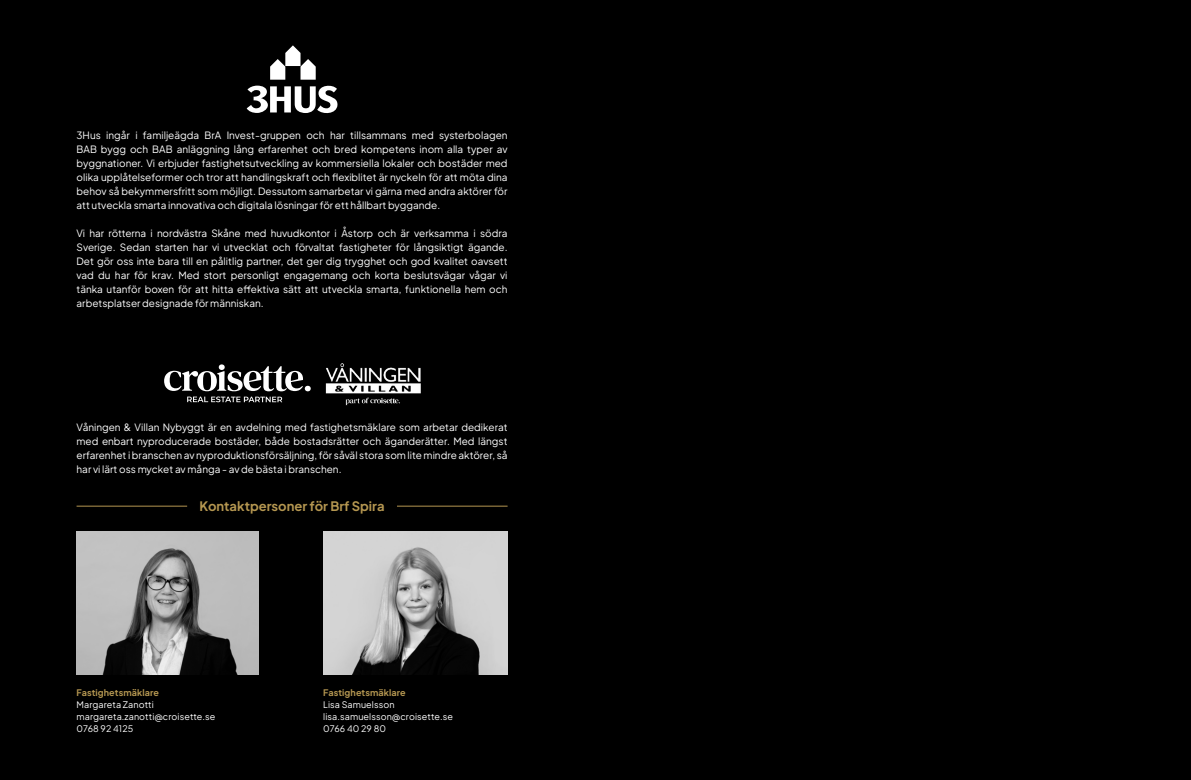
<style>
.page{position:relative;width:1191px;height:780px;background:#000}
.page>*{position:absolute;margin:0;border:0;box-sizing:border-box;transform-origin:0 0}
.t1{font:700 13px "Plus Jakarta Sans";color:#b59751}
.t2{font:10px/14px "Plus Jakarta Sans";color:#fff;text-align:justify}
.t3{font:9px/12px "Plus Jakarta Sans";letter-spacing:.01em;color:#fff}
.t4{font:700 9px "Plus Jakarta Sans";letter-spacing:.01em;color:#b59751}
</style>
<div class="page">
<svg style="left:247px;top:45px;width:91px;height:69px"></svg>
<svg style="left:164px;top:364px;width:147px;height:38px"></svg>
<img style="left:326px;top:363px;width:94px;height:42px">
<img style="left:77px;top:531px;width:181px;height:143px">
<img style="left:323px;top:531px;width:184px;height:143px">
<hr style="left:77px;top:505px;width:110px;height:1px;background:#b59751">
<hr style="left:397px;top:505px;width:110px;height:1px;background:#b59751">
<p class="t2" style="left:77px;top:127px;width:432px">3Hus ingår i familjeägda BrA Invest-gruppen och har tillsammans med systerbolagen BAB bygg och BAB anläggning lång erfarenhet och bred kompetens inom alla typer av byggnationer. Vi erbjuder fastighetsutveckling av kommersiella lokaler och bostäder med olika upplåtelseformer och tror att handlingskraft och flexiblitet är nyckeln för att möta dina behov så bekymmersfritt som möjligt. Dessutom samarbetar vi gärna med andra aktörer för att utveckla smarta innovativa och digitala lösningar för ett hållbart byggande.</p>
<p class="t2" style="left:77px;top:225px;width:432px">Vi har rötterna i nordvästra Skåne med huvudkontor i Åstorp och är verksamma i södra Sverige. Sedan starten har vi utvecklat och förvaltat fastigheter för långsiktigt ägande.<br>Det gör oss inte bara till en pålitlig partner, det ger dig trygghet och god kvalitet oavsett vad du har för krav. Med stort personligt engagemang och korta beslutsvägar vågar vi tänka utanför boxen för att hitta effektiva sätt att utveckla smarta, funktionella hem och arbetsplatser designade för människan.</p>
<p class="t2" style="left:77px;top:419px;width:432px">Våningen &amp; Villan Nybyggt är en avdelning med fastighetsmäklare som arbetar dedikerat med enbart nyproducerade bostäder, både bostadsrätter och äganderätter. Med längst erfarenhet i branschen av nyproduktionsförsäljning, för såväl stora som lite mindre aktörer, så har vi lärt oss mycket av många - av de bästa i branschen.</p>
<h1 class="t1" style="left:199px;top:494px;width:187px">Kontaktpersoner för Brf Spira</h1>
<p class="t4" style="left:77px;top:684px;width:84px">Fastighetsmäklare</p>
<p class="t3" style="left:77px;top:697px;width:140px">Margareta Zanotti margareta.zanotti@croisette.se<br>0768 92 4125</p>
<p class="t4" style="left:323px;top:684px;width:84px">Fastighetsmäklare</p>
<p class="t3" style="left:323px;top:697px;width:131px">Lisa Samuelsson lisa.samuelsson@croisette.se<br>0766 40 29 80</p>
</div>
